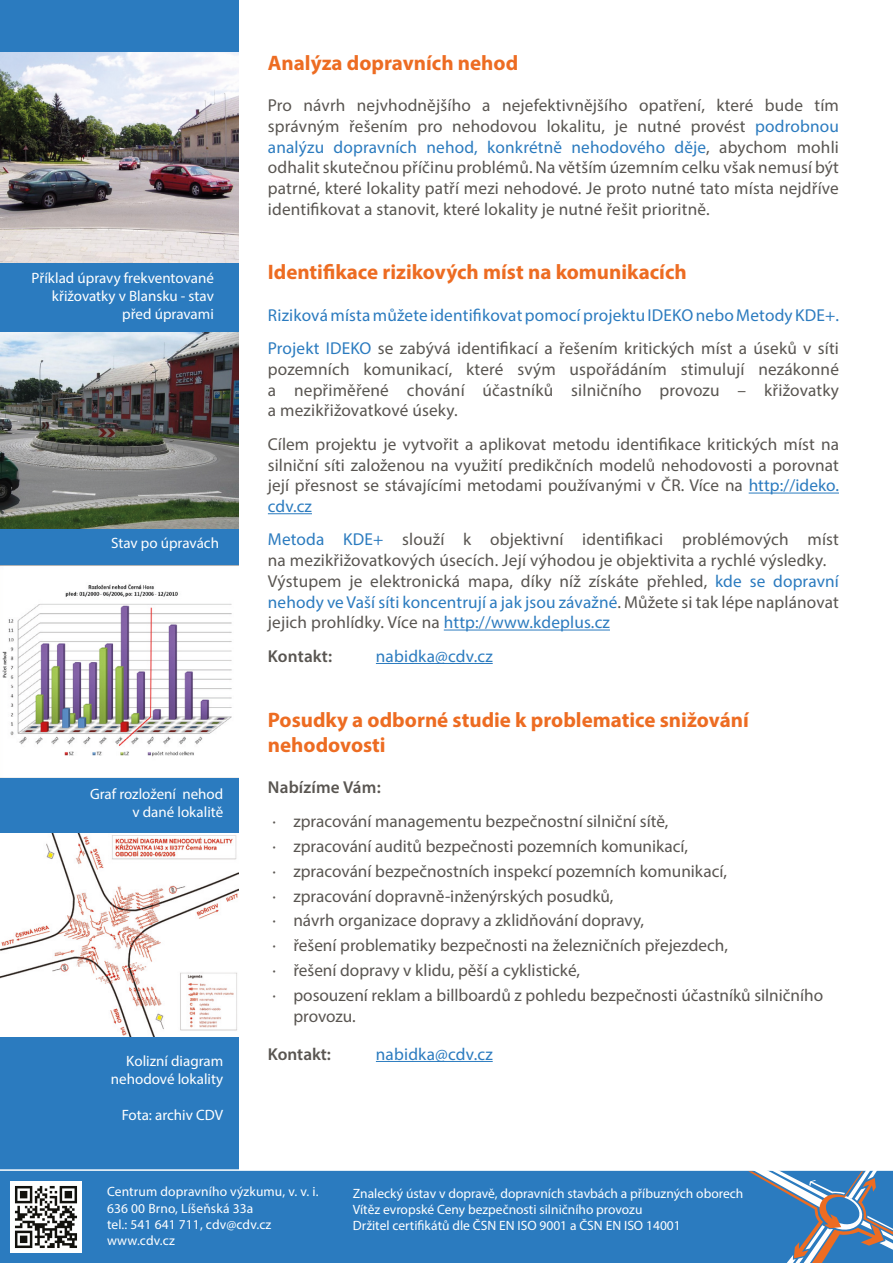
<style>
.page{position:relative;width:893px;height:1263px;background:#fff}
.page>*{position:absolute;margin:0;border:0;box-sizing:border-box;transform-origin:0 0}
.nadpis{font:700 21px/25.2px "Myriad Pro";color:#ed6c22}
.odrážka{font:17.25px/20.7px "Myriad Pro";color:#595551;text-align:justify}
.nadpis-2{font:17.25px "Myriad Pro";letter-spacing:.01em;color:#2b7bbf}
.nadpis-3{font:600 17.25px "Myriad Pro";letter-spacing:.01em;color:#595551}
.t1{font:15px/18px "Myriad Pro";color:#fff;text-align:right}
.t2{font:13.5px "Myriad Pro";color:#fff}
.s1{color:#2b7bbf}
</style>
<div class="page">
<div style="left:0;top:1171px;width:893px;height:92px;background:#2b7bbf"></div>
<img style="left:11px;top:1181px;width:71px;height:72px">
<svg style="left:748px;top:1171px;width:145px;height:92px"></svg>
<div style="left:0;top:0;width:238px;height:1175px;background:#2b7bbf"></div>
<img style="left:0;top:52px;width:238px;height:211px">
<img style="left:0;top:332px;width:238px;height:197px">
<hr style="left:0;top:1169px;width:893px;height:2px;background:#fff">
<hr style="left:749px;top:493px;width:90px;height:1px;background:#2b7bbf">
<hr style="left:268px;top:513px;width:44px;height:1px;background:#2b7bbf">
<hr style="left:444px;top:630px;width:166px;height:1px;background:#2b7bbf">
<hr style="left:376px;top:663px;width:117px;height:1px;background:#2b7bbf">
<hr style="left:376px;top:1061px;width:117px;height:1px;background:#2b7bbf">
<img style="left:0;top:566px;width:238px;height:212px">
<img style="left:0;top:833px;width:238px;height:204px">
<p class="t1" style="left:32px;top:269px;width:184px">Příklad úpravy frekventované křižovatky v Blansku - stav před úpravami</p>
<p class="t1" style="left:111px;top:534px;width:109px">Stav po úpravách</p>
<p class="t1" style="left:90px;top:785px;width:135px">Graf rozložení nehod</p>
<p class="t1" style="left:132px;top:803px;width:92px">v dané lokalitě</p>
<p class="t1" style="left:126px;top:1051px;width:98px">Kolizní diagram</p>
<p class="t1" style="left:111px;top:1069px;width:114px">nehodové lokality</p>
<p class="t1" style="left:122px;top:1105px;width:103px">Fota: archiv CDV</p>
<p class="nadpis" style="left:268px;top:49px;width:252px">Analýza dopravních nehod</p>
<p class="odrážka" style="left:268px;top:95px;width:573px">Pro návrh nejvhodnějšího a nejefektivnějšího opatření, které bude tím správným řešením pro nehodovou lokalitu, je nutné provést <span class="s1">podrobnou analýzu dopravních nehod, konkrétně nehodového děje</span>, abychom mohli odhalit skutečnou příčinu problémů. Na větším územním celku však nemusí být patrné, které lokality patří mezi nehodové. Je proto nutné tato místa nejdříve identifikovat a stanovit, které lokality je nutné řešit prioritně.</p>
<p class="nadpis" style="left:268px;top:259px;width:420px">Identifikace rizikových míst na komunikacích</p>
<p class="nadpis-2" style="left:268px;top:304px;width:573px">Riziková místa můžete identifikovat pomocí projektu IDEKO nebo Metody KDE+.</p>
<p class="odrážka" style="left:268px;top:338px;width:573px"><span class="s1">Projekt IDEKO</span> se zabývá identifikací a řešením kritických míst a úseků v síti pozemních komunikací, které svým uspořádáním stimulují nezákonné a nepřiměřené chování účastníků silničního provozu – křižovatky a mezikřižovatkové úseky.</p>
<p class="odrážka" style="left:268px;top:433px;width:573px">Cílem projektu je vytvořit a aplikovat metodu identifikace kritických míst na silniční síti založenou na využití predikčních modelů nehodovosti a porovnat její přesnost se stávajícími metodami používanými v ČR. Více na <span class="s1">http://ideko. cdv.cz</span></p>
<p class="odrážka" style="left:268px;top:529px;width:573px"><span class="s1">Metoda KDE+</span> slouží k objektivní identifikaci problémových míst na mezikřižovatkových úsecích. Její výhodou je objektivita a rychlé výsledky.</p>
<p class="odrážka" style="left:268px;top:570px;width:573px">Výstupem je elektronická mapa, díky níž získáte přehled, <span class="s1">kde se dopravní nehody ve Vaší síti koncentrují a jak jsou závažné</span>. Můžete si tak lépe naplánovat jejich prohlídky. Více na <span class="s1">http://www.kdeplus.cz</span></p>
<p class="nadpis-3" style="left:268px;top:645px;width:66px">Kontakt:</p>
<p class="nadpis-2" style="left:376px;top:645px;width:118px">nabidka@cdv.cz</p>
<p class="nadpis" style="left:268px;top:706px;width:482px">Posudky a odborné studie k problematice snižování nehodovosti</p>
<p class="nadpis-3" style="left:268px;top:776px;width:114px">Nabízíme Vám:</p>
<p class="odrážka" style="left:272px;top:810px;width:398px">· zpracování managementu bezpečnostní silniční sítě,</p>
<p class="odrážka" style="left:272px;top:835px;width:417px">· zpracování auditů bezpečnosti pozemních komunikací,</p>
<p class="odrážka" style="left:272px;top:860px;width:456px">· zpracování bezpečnostních inspekcí pozemních komunikací,</p>
<p class="odrážka" style="left:272px;top:885px;width:343px">· zpracování dopravně-inženýrských posudků,</p>
<p class="odrážka" style="left:272px;top:910px;width:373px">· návrh organizace dopravy a zklidňování dopravy,</p>
<p class="odrážka" style="left:272px;top:935px;width:457px">· řešení problematiky bezpečnosti na železničních přejezdech,</p>
<p class="odrážka" style="left:272px;top:960px;width:309px">· řešení dopravy v klidu, pěší a cyklistické,</p>
<p class="odrážka" style="left:293px;top:985px;width:531px;text-indent:-21px">· posouzení reklam a billboardů z pohledu bezpečnosti účastníků silničního provozu.</p>
<p class="nadpis-3" style="left:268px;top:1043px;width:65px">Kontakt:</p>
<p class="nadpis-2" style="left:376px;top:1043px;width:118px">nabidka@cdv.cz</p>
<p class="t2" style="left:107px;top:1183px;width:213px">Centrum dopravního výzkumu, v. v. i.</p>
<p class="t2" style="left:107px;top:1200px;width:148px">636 00 Brno, Líšeňská 33a</p>
<p class="t2" style="left:107px;top:1216px;width:166px">tel.: 541 641 711, cdv@cdv.cz</p>
<p class="t2" style="left:107px;top:1232px;width:69px">www.cdv.cz</p>
<p class="t2" style="left:353px;top:1185px;width:392px">Znalecký ústav v dopravě, dopravních stavbách a příbuzných oborech</p>
<p class="t2" style="left:353px;top:1201px;width:291px">Vítěz evropské Ceny bezpečnosti silničního provozu</p>
<p class="t2" style="left:353px;top:1217px;width:329px">Držitel certifikátů dle ČSN EN ISO 9001 a ČSN EN ISO 14001</p>
</div>
